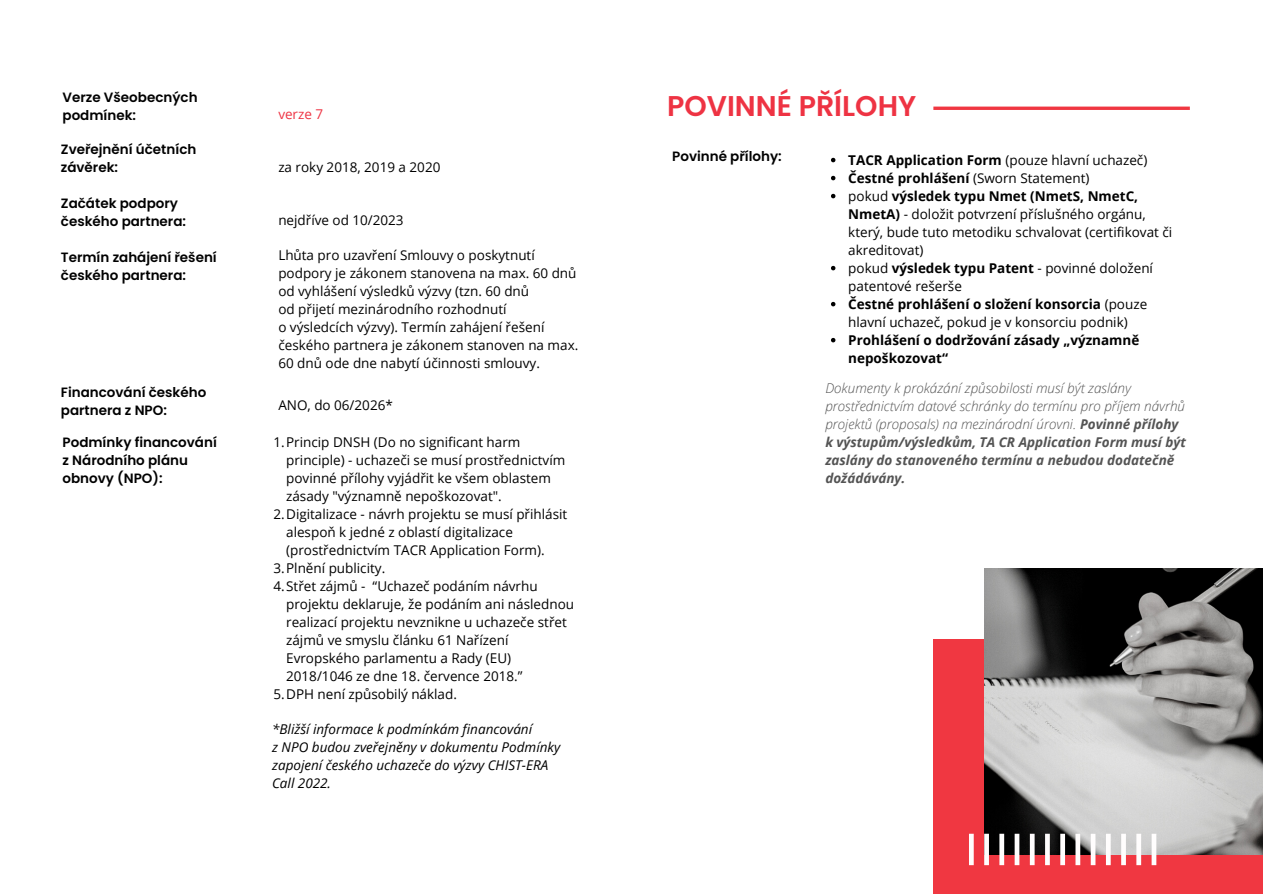
<style>
.page{position:relative;width:1263px;height:894px;background:#fff}
.page>*{position:absolute;margin:0;border:0;box-sizing:border-box;transform-origin:0 0}
.t1{font:600 28.5px "Poppins";color:#ee3343}
.t2{font:13.5px/18px "Open Sans";color:#000}
.t3{font:italic 300 13.5px/18px "Open Sans";color:#545454}
.t4{font:600 13.5px/18px "Poppins";color:#000}
.t5{font:italic 13.5px/18px "Open Sans";color:#000}
.t6{font:700 13.5px/18px "Open Sans";color:#000}
.t7{font:13.5px "Open Sans";color:#ee3343}
.s1{font-weight:700}
</style>
<div class="page">
<svg style="left:831px;top:158px;width:4px;height:4px"></svg>
<svg style="left:831px;top:176px;width:4px;height:4px"></svg>
<svg style="left:831px;top:194px;width:4px;height:4px"></svg>
<svg style="left:831px;top:266px;width:4px;height:4px"></svg>
<svg style="left:831px;top:302px;width:4px;height:4px"></svg>
<svg style="left:831px;top:338px;width:4px;height:4px"></svg>
<svg style="left:933px;top:106px;width:257px;height:4px"></svg>
<div style="left:933px;top:639px;width:330px;height:254px;background:#f03741"></div>
<img style="left:984px;top:568px;width:279px;height:286px">
<div style="left:969px;top:833px;width:5px;height:31px;background:#fffdfd"></div>
<div style="left:984px;top:833px;width:5px;height:31px;background:#fffdfd"></div>
<div style="left:999px;top:833px;width:5px;height:31px;background:#fffdfd"></div>
<hr style="left:1015px;top:833px;width:4px;height:31px;background:#fffdfd">
<div style="left:1030px;top:833px;width:5px;height:31px;background:#fffdfd"></div>
<div style="left:1045px;top:833px;width:5px;height:31px;background:#fffdfd"></div>
<div style="left:1060px;top:833px;width:5px;height:31px;background:#fffdfd"></div>
<div style="left:1075px;top:833px;width:5px;height:31px;background:#fffdfd"></div>
<hr style="left:1091px;top:833px;width:4px;height:31px;background:#fffdfd">
<div style="left:1106px;top:833px;width:5px;height:31px;background:#fffdfd"></div>
<div style="left:1121px;top:833px;width:5px;height:31px;background:#fffdfd"></div>
<div style="left:1136px;top:833px;width:5px;height:31px;background:#fffdfd"></div>
<hr style="left:1152px;top:833px;width:4px;height:31px;background:#fffdfd">
<p class="t4" style="left:63px;top:88px;width:137px">Verze Všeobecných podmínek:</p>
<p class="t4" style="left:61px;top:140px;width:137px">Zveřejnění účetních závěrek:</p>
<p class="t4" style="left:61px;top:194px;width:127px">Začátek podpory českého partnera:</p>
<p class="t4" style="left:61px;top:248px;width:157px">Termín zahájení řešení českého partnera:</p>
<p class="t4" style="left:61px;top:383px;width:147px">Financování českého partnera z NPO:</p>
<p class="t7" style="left:278px;top:104px;width:46px">verze 7</p>
<p class="t2" style="left:278px;top:158px;width:164px">za roky 2018, 2019 a 2020</p>
<p class="t2" style="left:278px;top:210px;width:127px">nejdříve od 10/2023</p>
<p class="t2" style="left:278px;top:246px;width:301px">Lhůta pro uzavření Smlouvy o poskytnutí podpory je zákonem stanovena na max. 60 dnů od vyhlášení výsledků výzvy (tzn. 60 dnů<br>od přijetí mezinárodního rozhodnutí<br>o výsledcích výzvy). Termín zahájení řešení českého partnera je zákonem stanoven na max.<br>60 dnů ode dne nabytí účinnosti smlouvy.</p>
<p class="t2" style="left:278px;top:395px;width:116px">ANO, do 06/2026*</p>
<p class="t4" style="left:63px;top:433px;width:156px">Podmínky financování z Národního plánu obnovy (NPO):</p>
<p class="t2" style="left:274px;top:433px;width:248px">1.Princip DNSH (Do no significant harm</p>
<p class="t2" style="left:286px;top:451px;width:281px">principle) - uchazeči se musí prostřednictvím</p>
<p class="t2" style="left:286px;top:469px;width:266px">povinné přílohy vyjádřit ke všem oblastem</p>
<p class="t2" style="left:286px;top:487px;width:217px">zásady "významně nepoškozovat".</p>
<p class="t2" style="left:274px;top:505px;width:295px">2.Digitalizace - návrh projektu se musí přihlásit</p>
<p class="t2" style="left:286px;top:523px;width:228px">alespoň k jedné z oblastí digitalizace</p>
<p class="t2" style="left:286px;top:541px;width:260px">(prostřednictvím TACR Application Form).</p>
<p class="t2" style="left:274px;top:559px;width:113px">3.Plnění publicity.</p>
<p class="t2" style="left:274px;top:577px;width:266px">4.Střet zájmů - “Uchazeč podáním návrhu</p>
<p class="t2" style="left:286px;top:595px;width:289px">projektu deklaruje, že podáním ani následnou</p>
<p class="t2" style="left:286px;top:613px;width:282px">realizací projektu nevznikne u uchazeče střet</p>
<p class="t2" style="left:286px;top:631px;width:224px">zájmů ve smyslu článku 61 Nařízení</p>
<p class="t2" style="left:286px;top:649px;width:226px">Evropského parlamentu a Rady (EU)</p>
<p class="t2" style="left:286px;top:667px;width:238px">2018/1046 ze dne 18. července 2018.”</p>
<p class="t2" style="left:274px;top:685px;width:185px">5.DPH není způsobilý náklad.</p>
<p class="t5" style="left:272px;top:719px;width:290px">*Bližší informace k podmínkám financování<br>z NPO budou zveřejněny v dokumentu Podmínky zapojení českého uchazeče do výzvy CHIST-ERA Call 2022.</p>
<h1 class="t1" style="left:667px;top:86px;width:251px">POVINNÉ PŘÍLOHY</h1>
<p class="t4" style="left:672px;top:147px;width:111px">Povinné přílohy:</p>
<p class="t2" style="left:848px;top:150px;width:325px"><span class="s1">TACR Application Form</span> (pouze hlavní uchazeč)<br><span class="s1">Čestné prohlášení</span> (Sworn Statement)<br>pokud <span class="s1">výsledek typu Nmet (NmetS, NmetC, NmetA)</span> - doložit potvrzení příslušného orgánu, který, bude tuto metodiku schvalovat (certifikovat či akreditovat)<br>pokud <span class="s1">výsledek typu Patent</span> - povinné doložení patentové rešerše<br><span class="s1">Čestné prohlášení o složení konsorcia</span> (pouze hlavní uchazeč, pokud je v konsorciu podnik)</p>
<p class="t6" style="left:848px;top:330px;width:293px">Prohlášení o dodržování zásady „významně nepoškozovat“</p>
<p class="t3" style="left:825px;top:379px;width:362px">Dokumenty k prokázání způsobilosti musí být zaslány prostřednictvím datové schránky do termínu pro příjem návrhů projektů (proposals) na mezinárodní úrovni. <span class="s1">Povinné přílohy k výstupům/výsledkům, TA CR Application Form musí být zaslány do stanoveného termínu a nebudou dodatečně dožádávány.</span></p>
</div>
